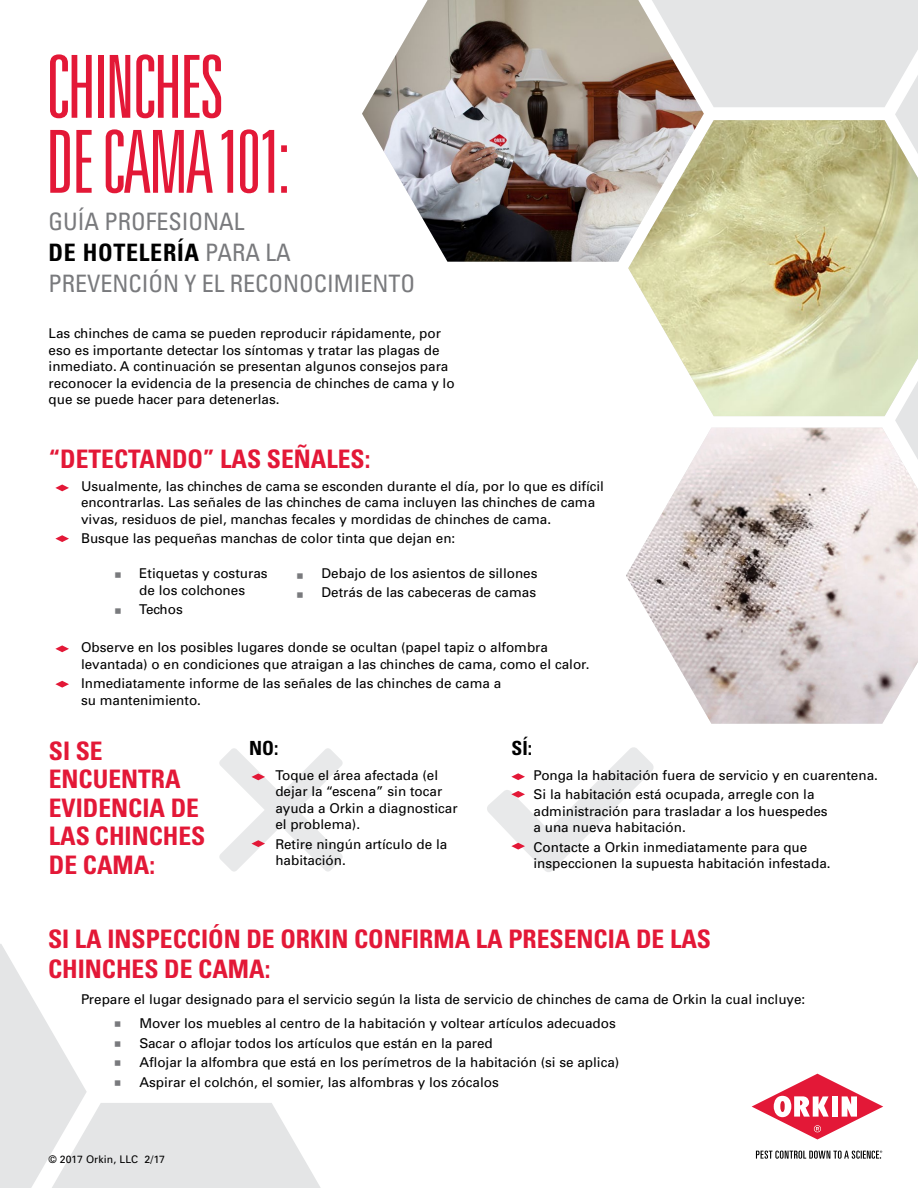
<style>
.page{position:relative;width:918px;height:1188px;background:#fff}
.page>*{position:absolute;margin:0;border:0;box-sizing:border-box;transform-origin:0 0}
.t1{font:300 ultra-condensed 87px/75px "Univers";letter-spacing:-.03em;color:#e31837}
.t2{font:700 condensed 25.5px/28.5px "Univers";color:#e31837}
.t3{font:condensed 24px/30.9px "Univers";color:#797a7d}
.t4{font:24px/19.5px "Arial";color:#797a7d}
.t5{font:700 condensed 19.5px "Univers";color:#000}
.t6{font:13.5px/16.5px "Univers";color:#000}
.t7{font:10.5px "Univers";letter-spacing:.01em;color:#000}
.s1{font-weight:700;color:#000}
</style>
<div class="page">
<svg style="left:0;top:944px;width:321px;height:244px"></svg>
<img style="left:626px;top:428px;width:292px;height:296px">
<img style="left:628px;top:154px;width:290px;height:262px">
<svg style="left:704px;top:0;width:214px;height:154px;background:#dfdfd6"></svg>
<svg style="left:895px;top:381px;width:23px;height:79px"></svg>
<img style="left:362px;top:0;width:342px;height:262px">
<svg style="left:219px;top:748px;width:124px;height:124px"></svg>
<svg style="left:487px;top:747px;width:167px;height:125px"></svg>
<svg style="left:55px;top:484px;width:14px;height:7px"></svg>
<svg style="left:55px;top:535px;width:14px;height:7px"></svg>
<svg style="left:55px;top:645px;width:14px;height:7px"></svg>
<svg style="left:55px;top:681px;width:14px;height:7px"></svg>
<svg style="left:752px;top:1074px;width:131px;height:65px"></svg>
<svg style="left:756px;top:1151px;width:126px;height:8px"></svg>
<h1 class="t1" style="left:46px;top:48px;width:246px">CHINCHES<br>DE CAMA 101:</h1>
<h3 class="t3" style="left:49px;top:206px;width:368px">GUÍA PROFESIONAL<br><span class="s1">DE HOTELERÍA</span> PARA LA<br>PREVENCIÓN Y EL RECONOCIMIENTO</h3>
<p class="t6" style="left:49px;top:325px;width:408px">Las chinches de cama se pueden reproducir rápidamente, por eso es importante detectar los síntomas y tratar las plagas de inmediato. A continuación se presentan algunos consejos para reconocer la evidencia de la presencia de chinches de cama y lo que se puede hacer para detenerlas.</p>
<h2 class="t2" style="left:49px;top:445px;width:323px">“DETECTANDO” LAS SEÑALES:</h2>
<p class="t6" style="left:81px;top:478px;width:525px">Usualmente, las chinches de cama se esconden durante el día, por lo que es difícil encontrarlas. Las señales de las chinches de cama incluyen las chinches de cama vivas, residuos de piel, manchas fecales y mordidas de chinches de cama.</p>
<p class="t6" style="left:81px;top:530px;width:376px">Busque las pequeñas manchas de color tinta que dejan en:</p>
<p class="t6" style="left:139px;top:565px;width:130px">Etiquetas y costuras de los colchones</p>
<p class="t6" style="left:139px;top:601px;width:45px">Techos</p>
<h3 class="t4" style="left:114px;top:557px;width:10px;line-height:36px">▪ ▪</h3>
<h3 class="t4" style="left:296px;top:566px;width:10px">▪ ▪</h3>
<p class="t6" style="left:322px;top:563px;width:217px;line-height:19.5px">Debajo de los asientos de sillones<br>Detrás de las cabeceras de camas</p>
<p class="t6" style="left:81px;top:640px;width:510px">Observe en los posibles lugares donde se ocultan (papel tapiz o alfombra levantada) o en condiciones que atraigan a las chinches de cama, como el calor.</p>
<p class="t6" style="left:81px;top:675px;width:422px">Inmediatamente informe de las señales de las chinches de cama a su mantenimiento.</p>
<h2 class="t2" style="left:49px;top:736px;width:158px">SI SE<br>ENCUENTRA<br>EVIDENCIA DE<br>LAS CHINCHES<br>DE CAMA:</h2>
<h3 class="t5" style="left:249px;top:736px;width:31px">NO:</h3>
<h3 class="t5" style="left:511px;top:736px;width:22px">SÍ:</h3>
<p class="t6" style="left:275px;top:767px;width:184px">Toque el área afectada (el dejar la “escena” sin tocar ayuda a Orkin a diagnosticar el problema).</p>
<p class="t6" style="left:275px;top:836px;width:173px">Retire ningún artículo de la habitación.</p>
<p class="t6" style="left:534px;top:765px;width:346px;line-height:19.5px">Ponga la habitación fuera de servicio y en cuarentena.<br>Si la habitación está ocupada, arregle con la</p>
<p class="t6" style="left:534px;top:803px;width:296px">administración para trasladar a los huespedes a una nueva habitación.</p>
<p class="t6" style="left:534px;top:839px;width:299px">Contacte a Orkin inmediatamente para que inspeccionen la supuesta habitación infestada.</p>
<h2 class="t2" style="left:48px;top:923px;width:665px;line-height:30.6px">SI LA INSPECCIÓN DE ORKIN CONFIRMA LA PRESENCIA DE LAS<br>CHINCHES DE CAMA:</h2>
<p class="t6" style="left:81px;top:991px;width:726px">Prepare el lugar designado para el servicio según la lista de servicio de chinches de cama de Orkin la cual incluye:</p>
<h3 class="t4" style="left:113px;top:1014px;width:10px;text-align:justify">▪ ▪ ▪ ▪</h3>
<p class="t6" style="left:139px;top:1014px;width:482px;line-height:19.5px">Mover los muebles al centro de la habitación y voltear artículos adecuados Sacar o aflojar todos los artículos que están en la pared<br>Aflojar la alfombra que está en los perímetros de la habitación (si se aplica)<br>Aspirar el colchón, el somier, las alfombras y los zócalos</p>
<p class="t7" style="left:48px;top:1153px;width:118px">© 2017 Orkin, LLC 2/17</p>
</div>
